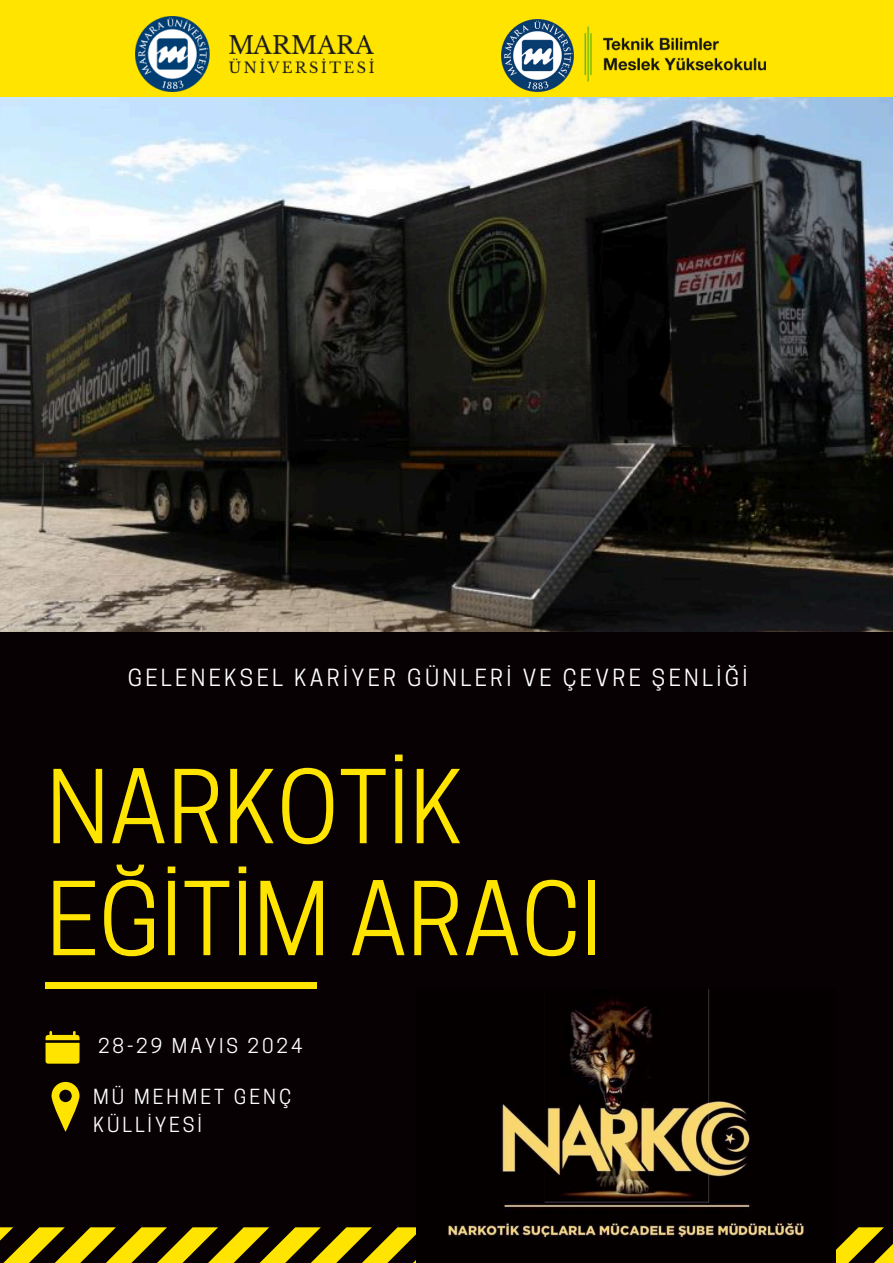
<style>
.page{position:relative;width:893px;height:1263px;background:#070103}
.page>*{position:absolute;margin:0;border:0;box-sizing:border-box;transform-origin:0 0}
.t1{font:95.32px/111.9px "Cooper Hewitt";color:#ffe400}
.t2{font:22.2px "Cooper Hewitt";letter-spacing:.15em;color:#fff}
.t3{font:19.5px/27.6px "Cooper Hewitt";letter-spacing:.15em;color:#fff}
.t4{font:19.27px "Cooper Hewitt";letter-spacing:.15em;color:#fff}
</style>
<div class="page">
<div style="left:0;top:0;width:893px;height:221px;background:#ffe400"></div>
<img style="left:136px;top:17px;width:238px;height:74px">
<img style="left:584px;top:26px;width:181px;height:56px">
<img style="left:501px;top:20px;width:73px;height:73px">
<img style="left:0;top:97px;width:893px;height:534px">
<svg style="left:0;top:1227px;width:893px;height:36px"></svg>
<div style="left:46px;top:983px;width:271px;height:6px;background:#ffe400"></div>
<svg style="left:46px;top:1031px;width:33px;height:32px"></svg>
<svg style="left:52px;top:1082px;width:28px;height:50px"></svg>
<img style="left:417px;top:989px;width:419px;height:274px">
<p class="t2" style="left:128px;top:669px;width:621px">GELENEKSEL KARİYER GÜNLERİ VE ÇEVRE ŞENLİĞİ</p>
<h1 class="t1" style="left:46px;top:763px;width:557px">NARKOTİK<br>EĞİTİM ARACI</h1>
<p class="t4" style="left:98px;top:1038px;width:206px">28-29 MAYIS 2024</p>
<p class="t3" style="left:93px;top:1086px;width:199px">MÜ MEHMET GENÇ<br>KÜLLİYESİ</p>
</div>
